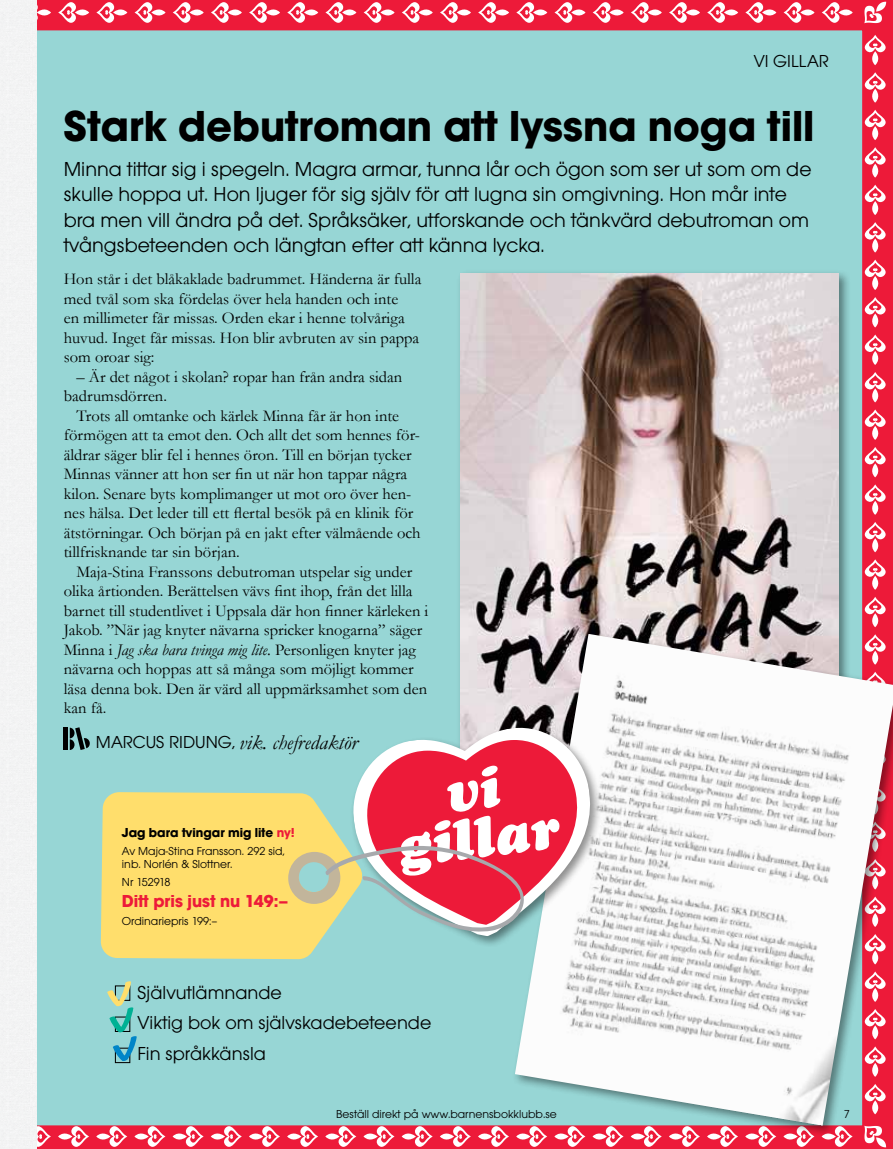
<style>
.page{position:relative;width:893px;height:1149px;background:#fff}
.page>*{position:absolute;margin:0;border:0;box-sizing:border-box;transform-origin:0 0}
.t1{font:700 45px "Avant Garde Gothic Itc T";color:#000}
.t2{font:21px/25.5px "Avant Garde Gothic Itc T";color:#000}
.t3{font:italic 21px "Garamond";color:#000}
.t4{font:19.5px/31px "Avant Garde Gothic Itc T";color:#000}
.t5{font:700 18px "Avant Garde Gothic Itc T";color:#ed1a39}
.t6{font:18px "Avant Garde Gothic Itc T";color:#000}
.t7{font:16.5px/19.5px "Garamond";color:#000}
.t8{font:700 13.5px "Avant Garde Gothic Itc T";color:#000}
.t9{font:12px/13.5px "Avant Garde Gothic Itc T";color:#000}
.t10{font:12px "Avant Garde Gothic Itc T";letter-spacing:-.025em;color:#000}
.s1{font-style:italic}
.s2{font-family:"Avant Garde Gothic Itc T";font-style:normal;font-size:18px}
.s3{color:#ed1a39}
</style>
<div class="page">
<div style="left:36px;top:0;width:857px;height:1148px;background:#97d6d5"></div>
<svg style="left:36px;top:0;width:15px;height:25px"></svg>
<svg style="left:58px;top:0;width:31px;height:25px"></svg>
<svg style="left:96px;top:0;width:31px;height:25px"></svg>
<svg style="left:134px;top:0;width:32px;height:25px"></svg>
<svg style="left:173px;top:0;width:31px;height:25px"></svg>
<svg style="left:211px;top:0;width:31px;height:25px"></svg>
<svg style="left:249px;top:0;width:31px;height:25px"></svg>
<svg style="left:287px;top:0;width:31px;height:25px"></svg>
<svg style="left:325px;top:0;width:31px;height:25px"></svg>
<svg style="left:363px;top:0;width:32px;height:25px"></svg>
<svg style="left:402px;top:0;width:31px;height:25px"></svg>
<svg style="left:440px;top:0;width:31px;height:25px"></svg>
<svg style="left:478px;top:0;width:31px;height:25px"></svg>
<svg style="left:516px;top:0;width:31px;height:25px"></svg>
<svg style="left:554px;top:0;width:31px;height:25px"></svg>
<svg style="left:593px;top:0;width:31px;height:25px"></svg>
<svg style="left:631px;top:0;width:31px;height:25px"></svg>
<svg style="left:669px;top:0;width:31px;height:25px"></svg>
<svg style="left:707px;top:0;width:31px;height:25px"></svg>
<svg style="left:745px;top:0;width:31px;height:25px"></svg>
<svg style="left:783px;top:0;width:32px;height:25px"></svg>
<svg style="left:822px;top:0;width:31px;height:25px"></svg>
<svg style="left:863px;top:35px;width:25px;height:30px"></svg>
<svg style="left:863px;top:72px;width:25px;height:31px"></svg>
<svg style="left:863px;top:110px;width:25px;height:30px"></svg>
<svg style="left:863px;top:147px;width:25px;height:30px"></svg>
<svg style="left:863px;top:184px;width:25px;height:31px"></svg>
<svg style="left:863px;top:222px;width:25px;height:30px"></svg>
<svg style="left:863px;top:259px;width:25px;height:31px"></svg>
<svg style="left:863px;top:297px;width:25px;height:30px"></svg>
<svg style="left:863px;top:334px;width:25px;height:31px"></svg>
<svg style="left:863px;top:372px;width:25px;height:30px"></svg>
<svg style="left:863px;top:409px;width:25px;height:31px"></svg>
<svg style="left:863px;top:446px;width:25px;height:31px"></svg>
<svg style="left:863px;top:484px;width:25px;height:30px"></svg>
<svg style="left:863px;top:521px;width:25px;height:31px"></svg>
<svg style="left:863px;top:559px;width:25px;height:30px"></svg>
<svg style="left:863px;top:596px;width:25px;height:31px"></svg>
<svg style="left:822px;top:1136px;width:31px;height:12px"></svg>
<svg style="left:783px;top:1136px;width:32px;height:12px"></svg>
<svg style="left:745px;top:1136px;width:31px;height:12px"></svg>
<svg style="left:707px;top:1136px;width:31px;height:12px"></svg>
<svg style="left:669px;top:1136px;width:31px;height:12px"></svg>
<svg style="left:631px;top:1136px;width:31px;height:12px"></svg>
<svg style="left:593px;top:1136px;width:31px;height:12px"></svg>
<svg style="left:554px;top:1136px;width:31px;height:12px"></svg>
<svg style="left:516px;top:1136px;width:31px;height:12px"></svg>
<svg style="left:478px;top:1123px;width:31px;height:25px"></svg>
<svg style="left:440px;top:1123px;width:31px;height:25px"></svg>
<svg style="left:402px;top:1123px;width:31px;height:25px"></svg>
<svg style="left:363px;top:1123px;width:32px;height:25px"></svg>
<svg style="left:325px;top:1123px;width:31px;height:25px"></svg>
<svg style="left:287px;top:1123px;width:31px;height:25px"></svg>
<svg style="left:249px;top:1123px;width:31px;height:25px"></svg>
<svg style="left:211px;top:1123px;width:31px;height:25px"></svg>
<svg style="left:173px;top:1123px;width:31px;height:25px"></svg>
<svg style="left:134px;top:1123px;width:32px;height:25px"></svg>
<svg style="left:96px;top:1123px;width:31px;height:25px"></svg>
<svg style="left:58px;top:1123px;width:31px;height:25px"></svg>
<svg style="left:36px;top:1123px;width:15px;height:25px"></svg>
<svg style="left:864px;top:2px;width:22px;height:21px"></svg>
<svg style="left:864px;top:1136px;width:22px;height:10px"></svg>
<div style="left:456px;top:269px;width:395px;height:555px;background:#000;opacity:.44"></div>
<img style="left:460px;top:273px;width:378px;height:450px">
<div style="left:511px;top:630px;width:382px;height:506px;background:#000;opacity:.44"></div>
<img style="left:515px;top:633px;width:378px;height:492px">
<div style="left:350px;top:723px;width:252px;height:224px;background:#000;opacity:.44"></div>
<svg style="left:386px;top:727px;width:213px;height:208px"></svg>
<svg style="left:386px;top:739px;width:199px;height:185px"></svg>
<svg style="left:29px;top:698px;width:357px;height:354px;background:#b8d8b5"></svg>
<svg style="left:275px;top:838px;width:48px;height:78px;background:#dfd288"></svg>
<svg style="left:323px;top:780px;width:216px;height:215px;background:#c79ba0"></svg>
<svg style="left:107px;top:980px;width:30px;height:83px;background:#7ec2bb"></svg>
<p class="t6" style="left:754px;top:51px;width:77px">VI GILLAR</p>
<h1 class="t1" style="left:64px;top:98px;width:752px">Stark debutroman att lyssna noga till</h1>
<p class="t2" style="left:64px;top:156px;width:749px">Minna tittar sig i spegeln. Magra armar, tunna lår och ögon som ser ut som om de skulle hoppa ut. Hon ljuger för sig själv för att lugna sin omgivning. Hon mår inte bra men vill ändra på det. Språksäker, utforskande och tänkvärd debutroman om tvångsbeteenden och längtan efter att känna lycka.</p>
<p class="t7" style="left:64px;top:269px;width:359px">Hon står i det blåkaklade badrummet. Händerna är fulla med tvål som ska fördelas över hela handen och inte<br>en millimeter får missas. Orden ekar i henne tolvåriga huvud. Inget får missas. Hon blir avbruten av sin pappa som oroar sig:</p>
<p class="t7" style="left:64px;top:366px;width:340px;text-indent:13px">– Är det något i skolan? ropar han från andra sidan badrumsdörren.</p>
<p class="t7" style="left:64px;top:405px;width:358px;text-indent:13px">Trots all omtanke och kärlek Minna får är hon inte förmögen att ta emot den. Och allt det som hennes för&shy;äldrar säger blir fel i hennes öron. Till en början tycker Minnas vänner att hon ser fin ut när hon tappar några kilon. Senare byts komplimanger ut mot oro över hen&shy;nes hälsa. Det leder till ett flertal besök på en klinik för ätstörningar. Och början på en jakt efter välmående och tillfrisknande tar sin början.</p>
<p class="t7" style="left:64px;top:561px;width:366px;text-indent:13px">Maja-Stina Franssons debutroman utspelar sig under olika årtionden. Berättelsen vävs fint ihop, från det lilla barnet till studentlivet i Uppsala där hon finner kärleken i Jakob. ”När jag knyter nävarna spricker knogarna” säger Minna i <span class="s1">Jag ska bara tvinga mig lite.</span> Personligen knyter jag nävarna och hoppas att så många som möjligt kommer läsa denna bok. Den är värd all uppmärksamhet som den kan få.</p>
<p class="t3" style="left:96px;top:729px;width:263px"><span class="s2">MARCUS RIDUNG,</span> vik. chefredaktör</p>
<p class="t8" style="left:122px;top:824px;width:174px">Jag bara tvingar mig lite <span class="s3">ny!</span></p>
<p class="t9" style="left:122px;top:843px;width:165px">Av Maja-Stina Fransson. 292 sid, inb. Norlén &amp; Slottner.</p>
<p class="t10" style="left:122px;top:874px;width:50px">Nr 152918</p>
<p class="t5" style="left:122px;top:889px;width:168px">Ditt pris just nu 149:–</p>
<p class="t9" style="left:122px;top:913px;width:97px">Ordinariepris 199:–</p>
<p class="t4" style="left:138px;top:976px;width:146px">Självutlämnande</p>
<p class="t4" style="left:138px;top:1006px;width:295px">Viktig bok om självskadebeteende<br>Fin språkkänsla</p>
<p class="t9" style="left:336px;top:1107px;width:222px">Beställ direkt på www.barnensbokklubb.se</p>
<p class="t9" style="left:844px;top:1107px;width:7px">7</p>
</div>
